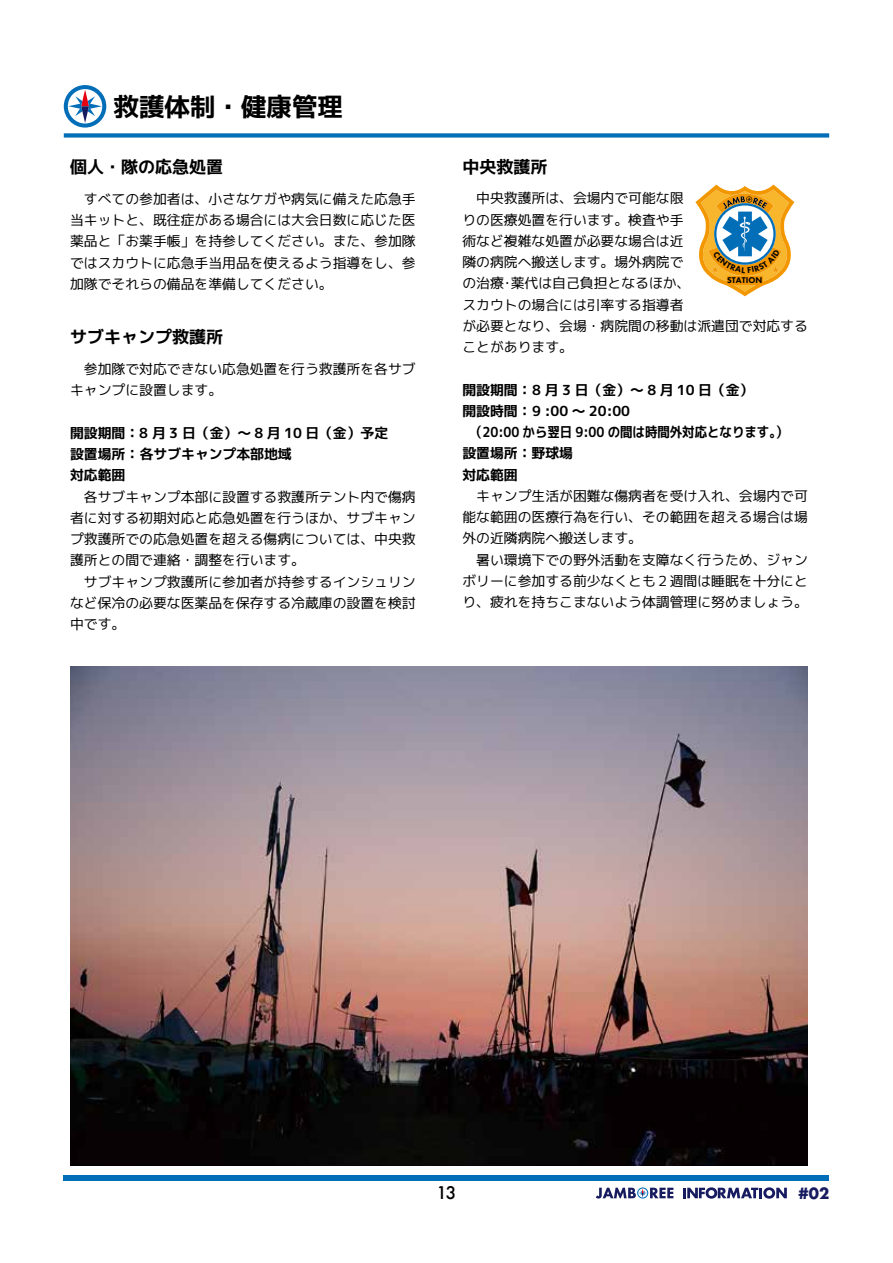
<style>
.page{position:relative;width:893px;height:1263px;background:#fff}
.page>*{position:absolute;margin:0;border:0;box-sizing:border-box;transform-origin:0 0}
.t1{font:25.5px "mplus 1 c bold";color:#000}
.t2{font:16.95px "mplus 1 c bold";color:#000}
.t3{font:700 16.95px "Futura";color:#171c61}
.t4{font:500 16.95px "Futura";color:#000}
.t5{font:13.8px/21.3px "mplus 1 c regular";color:#000}
.t6{font:13.8px/21.3px "mplus 1 c bold";color:#000}
.t7{font:13.8px "mplus 1 c bold";color:#000;scale:.9 1}
.t8{font:800 8.7px "Futura PT";color:#000}
</style>
<div class="page">
<div style="left:64px;top:1175px;width:765px;height:6px;background:#036eb8"></div>
<svg style="left:596px;top:1187px;width:77px;height:11px"></svg>
<svg style="left:683px;top:1187px;width:104px;height:12px"></svg>
<div style="left:64px;top:133px;width:765px;height:5px;background:#036eb8"></div>
<svg style="left:64px;top:85px;width:42px;height:43px"></svg>
<img style="left:70px;top:666px;width:738px;height:499px">
<svg style="left:695px;top:185px;width:99px;height:111px"></svg>
<h1 class="t1" style="left:114px;top:88px;width:231px">救護体制・健康管理</h1>
<p class="t2" style="left:70px;top:155px;width:155px">個人・隊の応急処置</p>
<p class="t5" style="left:70px;top:188px;width:347px;text-align:justify">　すべての参加者は、小さなケガや病気に備えた応急手当キットと、既往症がある場合には大会日数に応じた医薬品と「お薬手帳」を持参してください。また、参加隊ではスカウトに応急手当用品を使えるよう指導をし、参加隊でそれらの備品を準備してください。</p>
<p class="t2" style="left:70px;top:325px;width:155px">サブキャンプ救護所</p>
<p class="t5" style="left:70px;top:358px;width:347px">　参加隊で対応できない応急処置を行う救護所を各サブキャンプに設置します。</p>
<p class="t6" style="left:70px;top:422px;width:320px">開設期間：8 月 3 日（金）～ 8 月 10 日（金）予定設置場所： 各サブキャンプ本部地域<br>対応範囲</p>
<p class="t5" style="left:70px;top:486px;width:347px">　各サブキャンプ本部に設置する救護所テント内で傷病者に対する初期対応と応急処置を行うほか、サブキャンプ救護所での応急処置を超える傷病については、中央救護所との間で連絡・調整を行います。<br>　サブキャンプ救護所に参加者が持参するインシュリンなど保冷の必要な医薬品を保存する冷蔵庫の設置を検討中です。</p>
<p class="t2" style="left:462px;top:154px;width:87px">中央救護所</p>
<p class="t5" style="left:462px;top:188px;width:347px">　中央救護所は、会場内で可能な限<br>りの医療処置を行います。検査や手<br>術など複雑な処置が必要な場合は近<br>隣の病院へ搬送します。場外病院で<br>の治療・薬代は自己負担となるほか、<br>スカウトの場合には引率する指導者<br>が必要となり、会場・病院間の移動は派遣団で対応することがあります。</p>
<p class="t6" style="left:462px;top:379px;width:292px">開設期間： 8 月 3 日（金）〜 8 月 10 日（金）</p>
<p class="t6" style="left:462px;top:400px;width:169px">開設時間： 9 :00 〜 20:00</p>
<p class="t7" style="left:470px;top:422px;width:355px">（20:00 から翌日 9:00 の間は時間外対応となります。）</p>
<p class="t6" style="left:462px;top:443px;width:112px">設置場所：野球場</p>
<p class="t6" style="left:462px;top:464px;width:57px">対応範囲</p>
<p class="t5" style="left:462px;top:485px;width:347px">　キャンプ生活が困難な傷病者を受け入れ、会場内で可能な範囲の医療行為を行い、その範囲を超える場合は場外の近隣病院へ搬送します。<br>　暑い環境下での野外活動を支障なく行うため、ジャンボリーに参加する前少なくとも２週間は睡眠を十分にとり、疲れを持ちこまないよう体調管理に努めましょう。</p>
<p class="t8" style="left:727px;top:275px;width:37px">STATION</p>
<p class="t4" style="left:437px;top:1181px;width:21px">13</p>
<p class="t3" style="left:799px;top:1182px;width:32px">#02</p>
</div>
